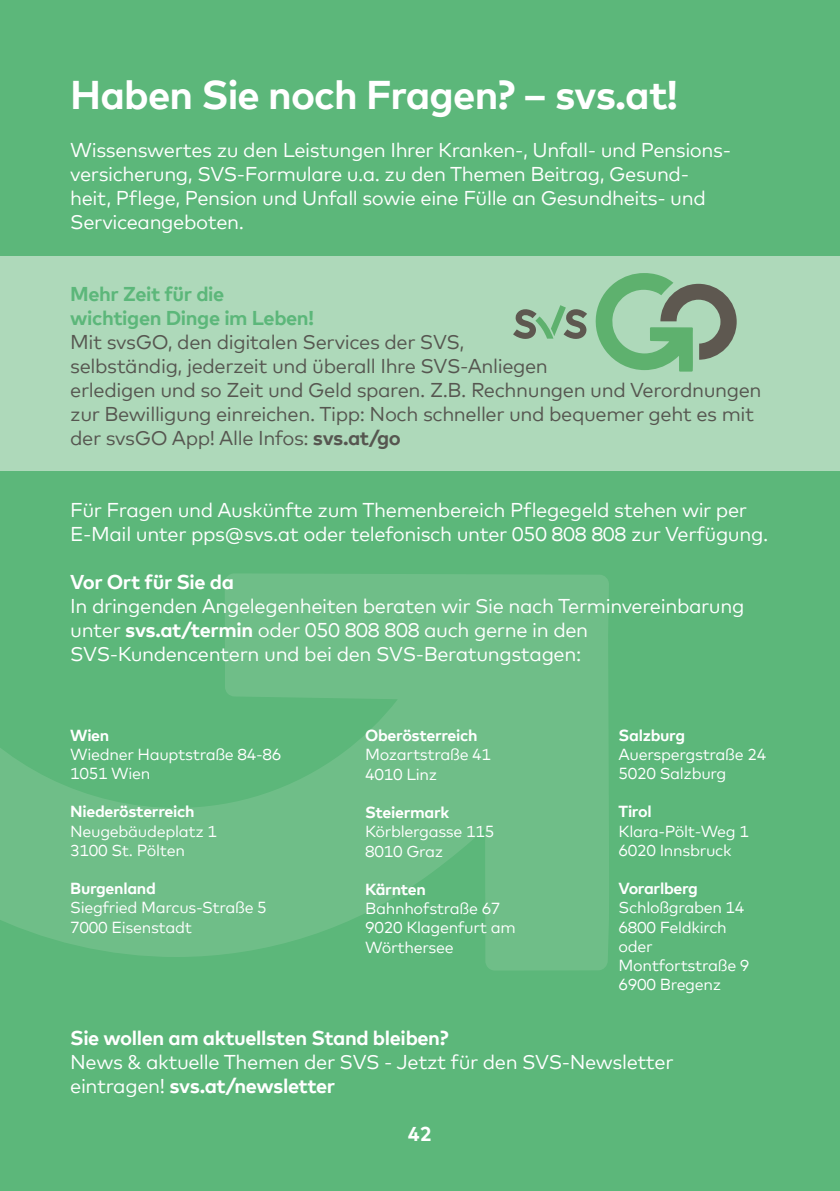
<style>
.page{position:relative;width:840px;height:1191px;background:#fff}
.page>*{position:absolute;margin:0;border:0;box-sizing:border-box;transform-origin:0 0}
.t1{font:700 40px "Mark Offc Pro";letter-spacing:-.02em;color:#fff}
.t2{font:20px/24px "Mark Offc Pro";letter-spacing:-.02em;color:#fff}
.t3{font:20px/24px "Mark Offc Pro";letter-spacing:-.02em;color:#565650}
.t4{font:700 20px "Mark Offc Pro";letter-spacing:-.02em;color:#fff}
.t5{font:700 20px/24px "Mark Offc Pro";letter-spacing:-.02em;color:#5cb77a}
.t6{font:16px/19.2px "Mark Offc Pro";letter-spacing:-.02em;color:#fff}
.t7{font:700 16px "Mark Offc Pro";letter-spacing:-.02em;color:#fff}
.s1{font-weight:700}
</style>
<div class="page">
<hr style="left:839px;top:0;width:1px;height:1191px;background:#e5f1e6">
<div style="left:0;top:0;width:839px;height:1191px;background:#5cb77a"></div>
<div style="left:0;top:256px;width:839px;height:214px;background:#aed9ba"></div>
<svg style="left:0;top:574px;width:608px;height:396px;fill:#6fbe88"></svg>
<svg style="left:513px;top:273px;width:223px;height:98px"></svg>
<h1 class="t1" style="left:70px;top:65px;width:609px">Haben Sie noch Fragen? – svs.at!</h1>
<p class="t2" style="left:70px;top:136px;width:659px">Wissenswertes zu den Leistungen Ihrer Kranken-, Unfall- und Pensions&shy;versicherung, SVS-Formulare u.a. zu den Themen Beitrag, Gesund&shy;heit, Pflege, Pension und Unfall sowie eine Fülle an Gesundheits- und Serviceangeboten.</p>
<p class="t5" style="left:70px;top:280px;width:245px">Mehr Zeit für die wichtigen Dinge im Leben!</p>
<p class="t3" style="left:70px;top:328px;width:692px">Mit svsGO, den digitalen Services der SVS,<br>selbständig, jederzeit und überall Ihre SVS-Anliegen<br>erledigen und so Zeit und Geld sparen. Z.B. Rechnungen und Verordnungen zur Bewilligung einreichen. Tipp: Noch schneller und bequemer geht es mit der svsGO App! Alle Infos: <span class="s1">svs.at/go</span></p>
<p class="t2" style="left:70px;top:496px;width:699px">Für Fragen und Auskünfte zum Themenbereich Pflegegeld stehen wir per<br>E-Mail unter pps@svs.at oder telefonisch unter 050 808 808 zur Verfügung.</p>
<p class="t4" style="left:70px;top:567px;width:165px">Vor Ort für Sie da</p>
<p class="t2" style="left:70px;top:592px;width:675px">In dringenden Angelegenheiten beraten wir Sie nach Terminvereinbarung unter <span class="s1">svs.at/termin</span> oder 050 808 808 auch gerne in den<br>SVS-Kundencentern und bei den SVS-Beratungstagen:</p>
<p class="t7" style="left:70px;top:723px;width:41px">Wien</p>
<p class="t6" style="left:70px;top:743px;width:212px">Wiedner Hauptstraße 84-86<br>1051 Wien</p>
<p class="t7" style="left:70px;top:799px;width:126px">Niederösterreich</p>
<p class="t6" style="left:70px;top:820px;width:148px">Neugebäudeplatz 1<br>3100 St. Pölten</p>
<p class="t7" style="left:70px;top:876px;width:87px">Burgenland</p>
<p class="t6" style="left:70px;top:897px;width:198px">Siegfried Marcus-Straße 5<br>7000 Eisenstadt</p>
<p class="t7" style="left:365px;top:723px;width:114px">Oberösterreich</p>
<p class="t6" style="left:365px;top:744px;width:127px">Mozartstraße 41<br>4010 Linz</p>
<p class="t7" style="left:365px;top:800px;width:85px">Steiermark</p>
<p class="t6" style="left:365px;top:820px;width:131px">Körblergasse 115<br>8010 Graz</p>
<p class="t7" style="left:365px;top:877px;width:62px">Kärnten</p>
<p class="t6" style="left:365px;top:897px;width:152px">Bahnhofstraße 67<br>9020 Klagenfurt am<br>Wörthersee</p>
<p class="t7" style="left:618px;top:723px;width:68px">Salzburg</p>
<p class="t6" style="left:618px;top:743px;width:149px">Auerspergstraße 24<br>5020 Salzburg</p>
<p class="t7" style="left:618px;top:799px;width:34px">Tirol</p>
<p class="t6" style="left:618px;top:820px;width:132px">Klara-Pölt-Weg 1<br>6020 Innsbruck</p>
<p class="t7" style="left:618px;top:876px;width:81px">Vorarlberg</p>
<p class="t6" style="left:618px;top:897px;width:132px">Schloßgraben 14<br>6800 Feldkirch oder<br>Montfortstraße 9<br>6900 Bregenz</p>
<p class="t4" style="left:70px;top:1023px;width:380px">Sie wollen am aktuellsten Stand bleiben?</p>
<p class="t2" style="left:70px;top:1048px;width:604px">News &amp; aktuelle Themen der SVS - Jetzt für den SVS-Newsletter eintragen! <span class="s1">svs.at/newsletter</span></p>
<p class="t4" style="left:408px;top:1119px;width:25px">42</p>
</div>
